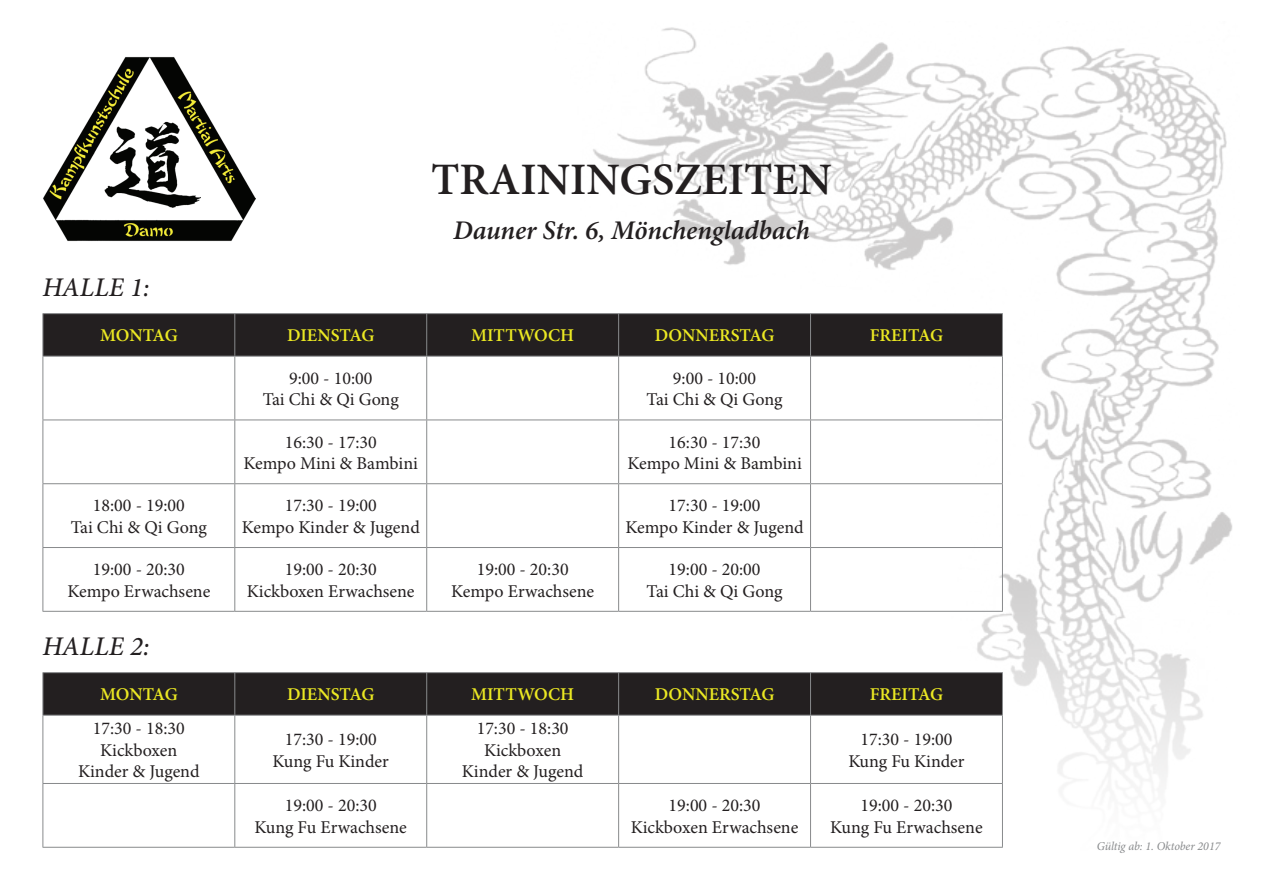
<style>
.page{position:relative;width:1263px;height:893px;background:#fff}
.page>*{position:absolute;margin:0;border:0;box-sizing:border-box;transform-origin:0 0}
.t1{font:600 45px "Minion Pro";color:#231f20}
.t2{font:italic 600 27px "Minion Pro";letter-spacing:-.005em;color:#231f20}
.t3{font:italic 500 27px "Minion Pro";color:#231f20}
.t4{font:18px/21.6px "Minion Pro";color:#231f20;text-align:center}
.t5{font:600 18px "Minion Pro";color:#ebe823}
.t6{font:italic 12px "Minion Pro";letter-spacing:-.005em;color:#888a8c}
</style>
<div class="page">
<img style="left:43px;top:57px;width:212px;height:184px">
<img style="left:476px;top:27px;width:756px;height:820px">
<div style="left:44px;top:314px;width:958px;height:42px;background:#231f20"></div>
<hr style="left:43px;top:313px;width:192px;height:1px;background:#888a8c">
<hr style="left:43px;top:314px;width:1px;height:42px;background:#888a8c">
<hr style="left:235px;top:313px;width:192px;height:1px;background:#888a8c">
<hr style="left:234px;top:314px;width:1px;height:42px;background:#888a8c">
<hr style="left:427px;top:313px;width:192px;height:1px;background:#888a8c">
<hr style="left:426px;top:314px;width:1px;height:42px;background:#888a8c">
<hr style="left:619px;top:313px;width:191px;height:1px;background:#888a8c">
<hr style="left:618px;top:314px;width:1px;height:42px;background:#888a8c">
<hr style="left:810px;top:313px;width:193px;height:1px;background:#888a8c">
<hr style="left:810px;top:314px;width:1px;height:42px;background:#888a8c">
<hr style="left:1002px;top:314px;width:1px;height:42px;background:#888a8c">
<hr style="left:43px;top:356px;width:192px;height:1px;background:#888a8c">
<hr style="left:43px;top:357px;width:1px;height:63px;background:#888a8c">
<hr style="left:235px;top:356px;width:192px;height:1px;background:#888a8c">
<hr style="left:234px;top:357px;width:1px;height:63px;background:#888a8c">
<hr style="left:427px;top:356px;width:192px;height:1px;background:#888a8c">
<hr style="left:426px;top:357px;width:1px;height:63px;background:#888a8c">
<hr style="left:619px;top:356px;width:191px;height:1px;background:#888a8c">
<hr style="left:618px;top:357px;width:1px;height:63px;background:#888a8c">
<hr style="left:810px;top:356px;width:193px;height:1px;background:#888a8c">
<hr style="left:810px;top:357px;width:1px;height:63px;background:#888a8c">
<hr style="left:1002px;top:357px;width:1px;height:63px;background:#888a8c">
<hr style="left:43px;top:420px;width:192px;height:1px;background:#888a8c">
<hr style="left:43px;top:420px;width:1px;height:63px;background:#888a8c">
<hr style="left:235px;top:420px;width:192px;height:1px;background:#888a8c">
<hr style="left:234px;top:420px;width:1px;height:63px;background:#888a8c">
<hr style="left:427px;top:420px;width:192px;height:1px;background:#888a8c">
<hr style="left:426px;top:420px;width:1px;height:63px;background:#888a8c">
<hr style="left:619px;top:420px;width:191px;height:1px;background:#888a8c">
<hr style="left:618px;top:420px;width:1px;height:63px;background:#888a8c">
<hr style="left:810px;top:420px;width:193px;height:1px;background:#888a8c">
<hr style="left:810px;top:420px;width:1px;height:63px;background:#888a8c">
<hr style="left:1002px;top:420px;width:1px;height:63px;background:#888a8c">
<hr style="left:43px;top:483px;width:192px;height:1px;background:#888a8c">
<hr style="left:43px;top:484px;width:1px;height:63px;background:#888a8c">
<hr style="left:235px;top:483px;width:192px;height:1px;background:#888a8c">
<hr style="left:234px;top:484px;width:1px;height:63px;background:#888a8c">
<hr style="left:427px;top:483px;width:192px;height:1px;background:#888a8c">
<hr style="left:426px;top:484px;width:1px;height:63px;background:#888a8c">
<hr style="left:619px;top:483px;width:191px;height:1px;background:#888a8c">
<hr style="left:618px;top:484px;width:1px;height:63px;background:#888a8c">
<hr style="left:810px;top:483px;width:193px;height:1px;background:#888a8c">
<hr style="left:810px;top:484px;width:1px;height:63px;background:#888a8c">
<hr style="left:1002px;top:484px;width:1px;height:63px;background:#888a8c">
<hr style="left:43px;top:547px;width:192px;height:1px;background:#888a8c">
<hr style="left:43px;top:548px;width:1px;height:63px;background:#888a8c">
<hr style="left:235px;top:547px;width:192px;height:1px;background:#888a8c">
<hr style="left:234px;top:548px;width:1px;height:63px;background:#888a8c">
<hr style="left:427px;top:547px;width:192px;height:1px;background:#888a8c">
<hr style="left:426px;top:548px;width:1px;height:63px;background:#888a8c">
<hr style="left:619px;top:547px;width:191px;height:1px;background:#888a8c">
<hr style="left:618px;top:548px;width:1px;height:63px;background:#888a8c">
<hr style="left:810px;top:547px;width:193px;height:1px;background:#888a8c">
<hr style="left:810px;top:548px;width:1px;height:63px;background:#888a8c">
<hr style="left:1002px;top:548px;width:1px;height:63px;background:#888a8c">
<hr style="left:43px;top:611px;width:192px;height:1px;background:#888a8c">
<hr style="left:235px;top:611px;width:192px;height:1px;background:#888a8c">
<hr style="left:427px;top:611px;width:192px;height:1px;background:#888a8c">
<hr style="left:619px;top:611px;width:191px;height:1px;background:#888a8c">
<hr style="left:810px;top:611px;width:193px;height:1px;background:#888a8c">
<div style="left:44px;top:673px;width:958px;height:42px;background:#231f20"></div>
<hr style="left:43px;top:672px;width:192px;height:1px;background:#888a8c">
<hr style="left:43px;top:673px;width:1px;height:42px;background:#888a8c">
<hr style="left:235px;top:672px;width:192px;height:1px;background:#888a8c">
<hr style="left:234px;top:673px;width:1px;height:42px;background:#888a8c">
<hr style="left:427px;top:672px;width:192px;height:1px;background:#888a8c">
<hr style="left:426px;top:673px;width:1px;height:42px;background:#888a8c">
<hr style="left:619px;top:672px;width:191px;height:1px;background:#888a8c">
<hr style="left:618px;top:673px;width:1px;height:42px;background:#888a8c">
<hr style="left:810px;top:672px;width:193px;height:1px;background:#888a8c">
<hr style="left:810px;top:673px;width:1px;height:42px;background:#888a8c">
<hr style="left:1002px;top:673px;width:1px;height:42px;background:#888a8c">
<hr style="left:43px;top:715px;width:192px;height:1px;background:#888a8c">
<hr style="left:43px;top:715px;width:1px;height:68px;background:#888a8c">
<hr style="left:235px;top:715px;width:192px;height:1px;background:#888a8c">
<hr style="left:234px;top:715px;width:1px;height:68px;background:#888a8c">
<hr style="left:427px;top:715px;width:192px;height:1px;background:#888a8c">
<hr style="left:426px;top:715px;width:1px;height:68px;background:#888a8c">
<hr style="left:619px;top:715px;width:191px;height:1px;background:#888a8c">
<hr style="left:618px;top:715px;width:1px;height:68px;background:#888a8c">
<hr style="left:810px;top:715px;width:193px;height:1px;background:#888a8c">
<hr style="left:810px;top:715px;width:1px;height:68px;background:#888a8c">
<hr style="left:1002px;top:715px;width:1px;height:68px;background:#888a8c">
<hr style="left:43px;top:783px;width:192px;height:1px;background:#888a8c">
<hr style="left:43px;top:784px;width:1px;height:63px;background:#888a8c">
<hr style="left:235px;top:783px;width:192px;height:1px;background:#888a8c">
<hr style="left:234px;top:784px;width:1px;height:63px;background:#888a8c">
<hr style="left:427px;top:783px;width:192px;height:1px;background:#888a8c">
<hr style="left:426px;top:784px;width:1px;height:63px;background:#888a8c">
<hr style="left:619px;top:783px;width:191px;height:1px;background:#888a8c">
<hr style="left:618px;top:784px;width:1px;height:63px;background:#888a8c">
<hr style="left:810px;top:783px;width:193px;height:1px;background:#888a8c">
<hr style="left:810px;top:784px;width:1px;height:63px;background:#888a8c">
<hr style="left:1002px;top:784px;width:1px;height:63px;background:#888a8c">
<hr style="left:43px;top:847px;width:192px;height:1px;background:#888a8c">
<hr style="left:235px;top:847px;width:192px;height:1px;background:#888a8c">
<hr style="left:427px;top:847px;width:192px;height:1px;background:#888a8c">
<hr style="left:619px;top:847px;width:191px;height:1px;background:#888a8c">
<hr style="left:810px;top:847px;width:193px;height:1px;background:#888a8c">
<h2 class="t3" style="left:43px;top:268px;width:109px">HALLE 1:</h2>
<h1 class="t1" style="left:431px;top:149px;width:402px">TRAININGSZEITEN</h1>
<h2 class="t2" style="left:453px;top:212px;width:358px">Dauner Str. 6, Mönchengladbach</h2>
<p class="t5" style="left:100px;top:323px;width:79px">MONTAG</p>
<p class="t5" style="left:287px;top:323px;width:89px">DIENSTAG</p>
<p class="t5" style="left:471px;top:323px;width:105px">MITTWOCH</p>
<p class="t5" style="left:655px;top:323px;width:121px">DONNERSTAG</p>
<p class="t5" style="left:870px;top:323px;width:75px">FREITAG</p>
<p class="t4" style="left:263px;top:367px;width:137px">9:00 - 10:00<br>Tai Chi &amp; Qi Gong</p>
<p class="t4" style="left:647px;top:367px;width:137px">9:00 - 10:00<br>Tai Chi &amp; Qi Gong</p>
<p class="t4" style="left:244px;top:431px;width:176px">16:30 - 17:30<br>Kempo Mini &amp; Bambini</p>
<p class="t4" style="left:627px;top:431px;width:176px">16:30 - 17:30<br>Kempo Mini &amp; Bambini</p>
<p class="t4" style="left:71px;top:495px;width:137px">18:00 - 19:00<br>Tai Chi &amp; Qi Gong</p>
<p class="t4" style="left:242px;top:495px;width:180px">17:30 - 19:00<br>Kempo Kinder &amp; Jugend</p>
<p class="t4" style="left:625px;top:495px;width:180px">17:30 - 19:00<br>Kempo Kinder &amp; Jugend</p>
<p class="t4" style="left:67px;top:559px;width:145px">19:00 - 20:30<br>Kempo Erwachsene</p>
<p class="t4" style="left:247px;top:559px;width:169px">19:00 - 20:30<br>Kickboxen Erwachsene</p>
<p class="t4" style="left:451px;top:559px;width:145px">19:00 - 20:30<br>Kempo Erwachsene</p>
<p class="t4" style="left:647px;top:559px;width:137px">19:00 - 20:00<br>Tai Chi &amp; Qi Gong</p>
<h2 class="t3" style="left:43px;top:627px;width:109px">HALLE 2:</h2>
<p class="t5" style="left:100px;top:682px;width:79px">MONTAG</p>
<p class="t5" style="left:287px;top:682px;width:89px">DIENSTAG</p>
<p class="t5" style="left:471px;top:682px;width:105px">MITTWOCH</p>
<p class="t5" style="left:655px;top:682px;width:121px">DONNERSTAG</p>
<p class="t5" style="left:870px;top:682px;width:75px">FREITAG</p>
<p class="t4" style="left:78px;top:718px;width:123px">17:30 - 18:30<br>Kickboxen<br>Kinder &amp; Jugend</p>
<p class="t4" style="left:273px;top:729px;width:118px">17:30 - 19:00<br>Kung Fu Kinder</p>
<p class="t4" style="left:462px;top:718px;width:123px">17:30 - 18:30<br>Kickboxen<br>Kinder &amp; Jugend</p>
<p class="t4" style="left:848px;top:729px;width:118px">17:30 - 19:00<br>Kung Fu Kinder</p>
<p class="t4" style="left:255px;top:795px;width:154px">19:00 - 20:30<br>Kung Fu Erwachsene</p>
<p class="t4" style="left:631px;top:795px;width:169px">19:00 - 20:30<br>Kickboxen Erwachsene</p>
<p class="t4" style="left:830px;top:795px;width:154px">19:00 - 20:30<br>Kung Fu Erwachsene</p>
<p class="t6" style="left:1097px;top:838px;width:125px">Gültig ab: 1. Oktober 2017</p>
</div>
